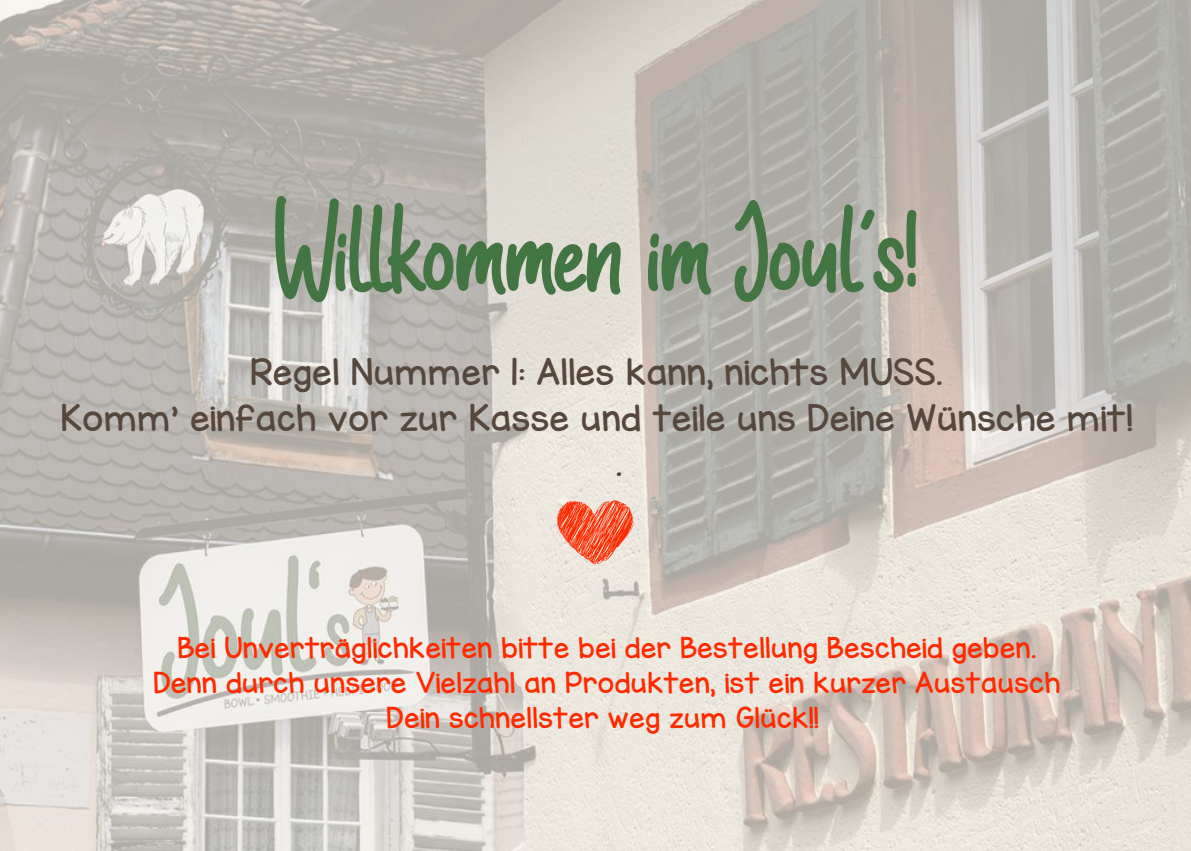
<style>
.page{position:relative;width:1191px;height:851px;background:#fff}
.page>*{position:absolute;margin:0;border:0;box-sizing:border-box;transform-origin:0 0}
.t1{font:95.6px "Sweety Strawberry";color:#437543}
.t2{font:32.6px "KG Miss Kindy Chunky";color:#56473d}
.t3{font:25.8px/35px "KG Miss Kindy Chunky";color:#fe2a00;text-align:center}
</style>
<div class="page">
<img style="left:0;top:0;width:1191px;height:850px">
<svg style="left:557px;top:500px;width:76px;height:65px;background:#f4876d"></svg>
<h1 class="t1" style="left:272px;top:174px;width:647px">Willkommen im Joul´s!</h1>
<p class="t2" style="left:251px;top:350px;width:694px">Regel Nummer 1: Alles kann, nichts MUSS.</p>
<p class="t2" style="left:61px;top:395px;width:1073px">Komm’ einfach vor zur Kasse und teile uns Deine Wünsche mit!</p>
<p class="t2" style="left:616px;top:441px;width:8px">.</p>
<p class="t3" style="left:153px;top:630px;width:909px">Bei Unverträglichkeiten bitte bei der Bestellung Bescheid geben.<br>Denn durch unsere Vielzahl an Produkten, ist ein kurzer Austausch<br>Dein schnellster weg zum Glück!!</p>
</div>
